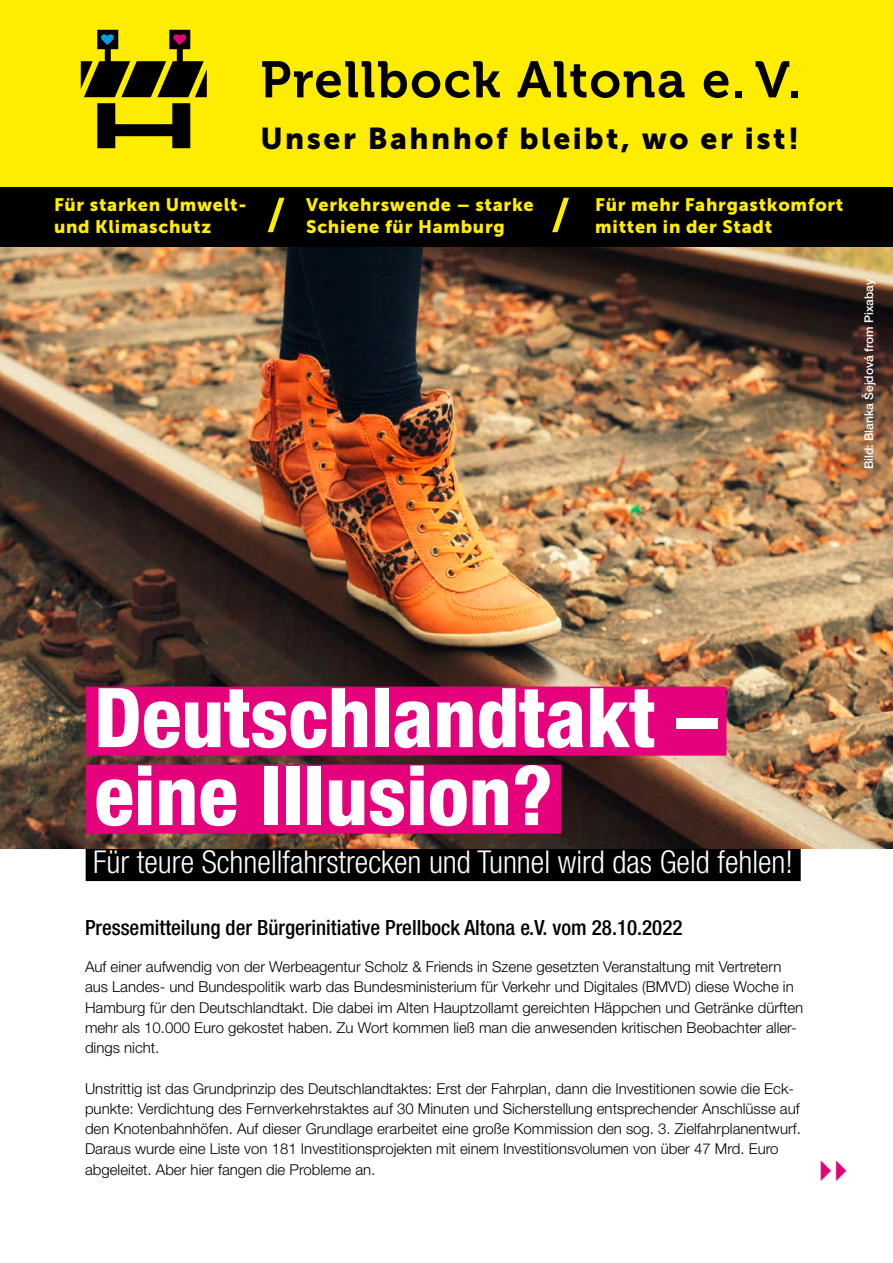
<style>
.page{position:relative;width:893px;height:1263px;background:#fff}
.page>*{position:absolute;margin:0;border:0;box-sizing:border-box;transform-origin:0 0}
.t1{font:800 condensed 82.5px/78px "Helvetica Neue LT Std";color:#fff}
.t2{font:51px "Museo 700";letter-spacing:.03em;color:#000}
.t3{font:300 condensed 31.5px "Helvetica Neue LT Std";color:#fff}
.t4{font:30px "Museo Sans 900";letter-spacing:.085em;color:#000}
.t5{font:500 condensed 21px "Helvetica Neue LT Std";color:#000}
.t6{font:18px/21.6px "Museo Sans 900";letter-spacing:.04em;color:#ffed00}
.t7{font:300 15px/20.2px "Helvetica Neue LT Std";color:#000}
.t8{font:500 12px "Helvetica Neue LT Std";color:#fff}
</style>
<div class="page">
<div style="left:86px;top:848px;width:715px;height:33px;background:#000"></div>
<img style="left:0;top:247px;width:893px;height:601px">
<div style="left:0;top:186px;width:893px;height:61px;background:#000"></div>
<div style="left:0;top:0;width:893px;height:186px;background:#ffed00"></div>
<svg style="left:81px;top:30px;width:126px;height:118px"></svg>
<svg style="left:267px;top:198px;width:18px;height:34px"></svg>
<svg style="left:552px;top:198px;width:17px;height:34px"></svg>
<div style="left:86px;top:687px;width:640px;height:69px;background:#e5007c"></div>
<div style="left:86px;top:765px;width:475px;height:69px;background:#e5007c"></div>
<h2 class="t2" style="left:260px;top:51px;width:542px">Prellbock Altona e. V.</h2>
<h3 class="t4" style="left:260px;top:121px;width:540px">Unser Bahnhof bleibt, wo er ist!</h3>
<p class="t6" style="left:54px;top:194px;width:194px">Für starken Umwelt&shy;und Klimaschutz</p>
<p class="t6" style="left:306px;top:194px;width:229px">Verkehrswende – starke<br>Schiene für Hamburg</p>
<p class="t6" style="left:595px;top:194px;width:250px">Für mehr Fahrgastkomfort mitten in der Stadt</p>
<p class="t8" style="left:862px;top:469px;width:192px;rotate:-90deg">Bild: Blanka Šejdová from Pixabay</p>
<h1 class="t1" style="left:94px;top:677px;width:625px">Deutschlandtakt – eine Illusion?</h1>
<h3 class="t3" style="left:93px;top:843px;width:701px">Für teure Schnellfahrstrecken und Tunnel wird das Geld fehlen!</h3>
<h3 class="t5" style="left:85px;top:915px;width:599px">Pressemitteilung der Bürgerinitiative Prellbock Altona e.V. vom 28.10.2022</h3>
<p class="t7" style="left:85px;top:956px;width:720px">Auf einer aufwendig von der Werbeagentur Scholz &amp; Friends in Szene gesetzten Veranstaltung mit Vertretern aus Landes- und Bundespolitik warb das Bundesministerium für Verkehr und Digitales (BMVD) diese Woche in Hamburg für den Deutschlandtakt. Die dabei im Alten Hauptzollamt gereichten Häppchen und Getränke dürften mehr als 10.000 Euro gekostet haben. Zu Wort kommen ließ man die anwesenden kritischen Beobachter aller&shy;dings nicht.</p>
<p class="t7" style="left:85px;top:1078px;width:717px">Unstrittig ist das Grundprinzip des Deutschlandtaktes: Erst der Fahrplan, dann die Investitionen sowie die Eck&shy;punkte: Verdichtung des Fernverkehrstaktes auf 30 Minuten und Sicherstellung entsprechender Anschlüsse auf den Knotenbahnhöfen. Auf dieser Grundlage erarbeitet eine große Kommission den sog. 3. Zielfahrplanentwurf.<br>Daraus wurde eine Liste von 181 Investitionsprojekten mit einem Investitionsvolumen von über 47 Mrd. Euro abgeleitet. Aber hier fangen die Probleme an.</p>
</div>
